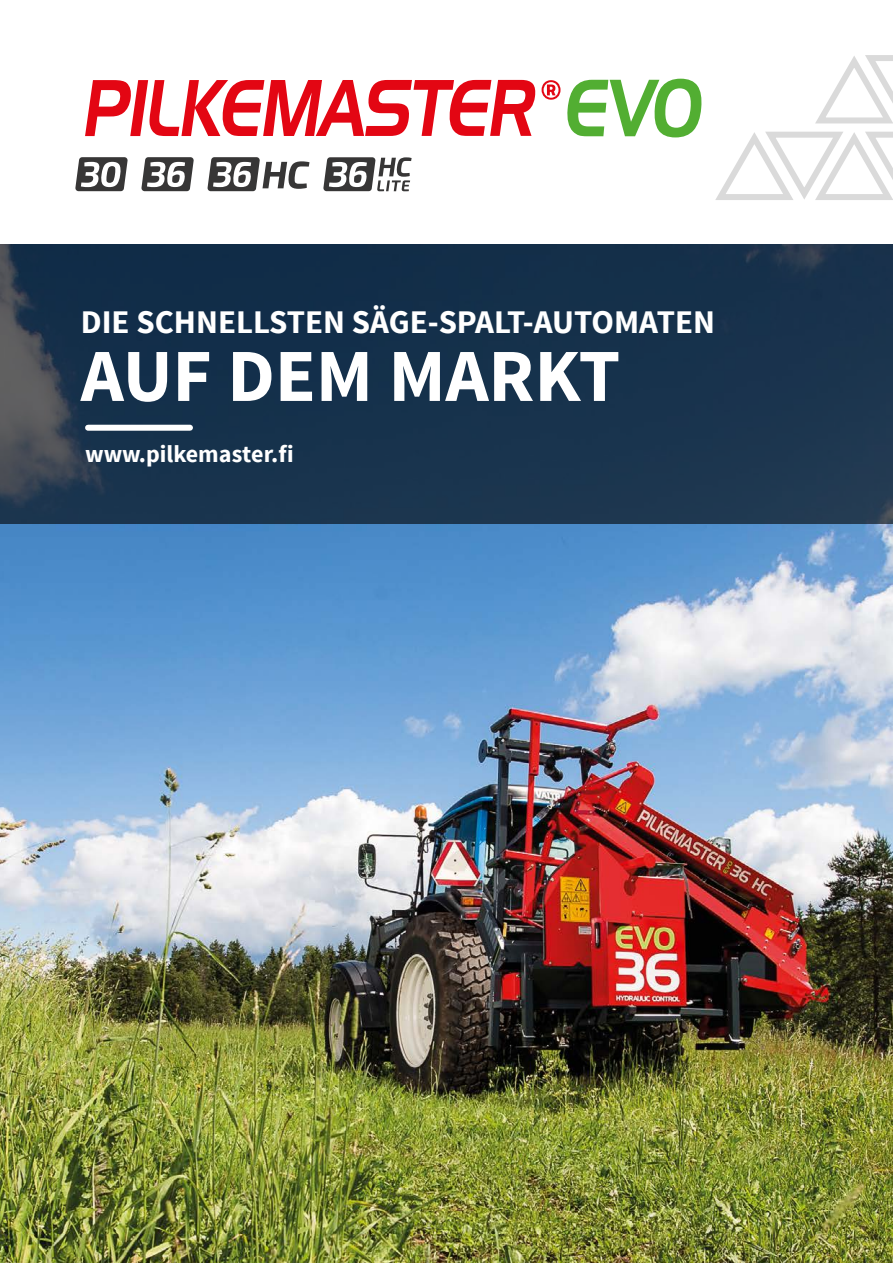
<style>
.page{position:relative;width:893px;height:1263px;background:#fff}
.page>*{position:absolute;margin:0;border:0;box-sizing:border-box;transform-origin:0 0}
.t1{font:700 75px "Source Sans Pro";color:#fff}
.t2{font:700 33px "Source Sans Pro";color:#fff}
.t3{font:700 24px "Source Sans Pro";color:#fff}
</style>
<div class="page">
<img style="left:0;top:524px;width:893px;height:739px">
<svg style="left:715px;top:55px;width:178px;height:145px"></svg>
<svg style="left:85px;top:80px;width:451px;height:56px"></svg>
<svg style="left:542px;top:80px;width:18px;height:20px"></svg>
<svg style="left:567px;top:79px;width:135px;height:58px"></svg>
<svg style="left:75px;top:157px;width:53px;height:34px"></svg>
<svg style="left:141px;top:157px;width:53px;height:34px"></svg>
<svg style="left:207px;top:157px;width:102px;height:34px"></svg>
<svg style="left:323px;top:157px;width:89px;height:34px"></svg>
<svg style="left:0;top:244px;width:893px;height:280px;background:#19334c"></svg>
<div style="left:88px;top:425px;width:102px;height:6px;background:#fff"></div>
<p class="t2" style="left:81px;top:301px;width:636px">DIE SCHNELLSTEN SÄGE-SPALT-AUTOMATEN</p>
<h1 class="t1" style="left:81px;top:328px;width:541px">AUF DEM MARKT</h1>
<p class="t3" style="left:85px;top:438px;width:210px">www.pilkemaster.fi</p>
</div>
